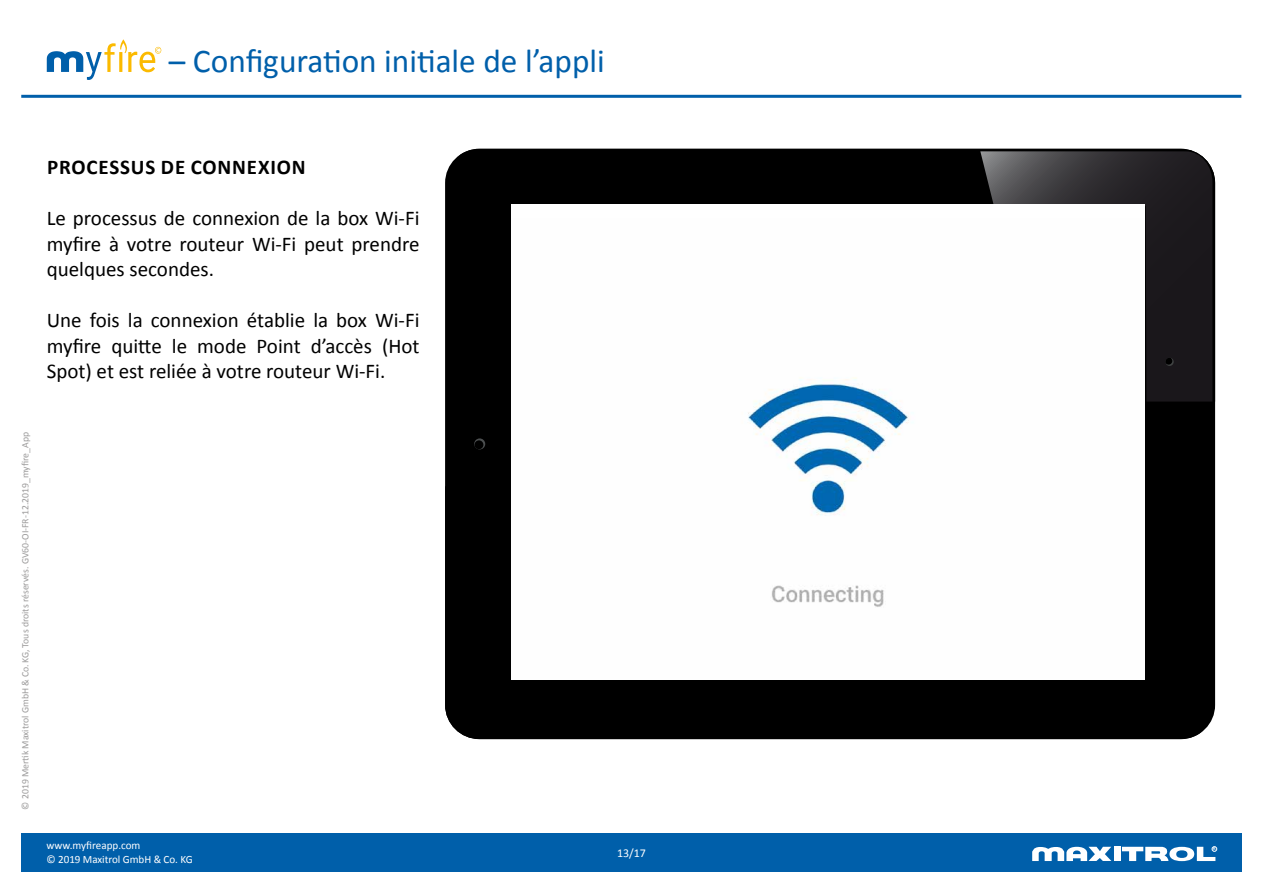
<style>
.page{position:relative;width:1263px;height:893px;background:#fff}
.page>*{position:absolute;margin:0;border:0;box-sizing:border-box;transform-origin:0 0}
.t1{font:33.3px "Calibri";color:#005faa}
.t2{font:21px/25.5px "Calibri";color:#000;text-align:justify}
.t3{font:700 21px "Calibri";letter-spacing:.04em;color:#000}
.t4{font:12px "Calibri";color:#fff}
.t5{font:11.1px "Calibri";letter-spacing:-.005em;color:#fff}
.t6{font:9.75px "Calibri";color:#9b9a9a}
.t7{font:700 4.05px "Arial";color:#fff}
</style>
<div class="page">
<div style="left:21px;top:833px;width:1221px;height:39px;background:#005faa"></div>
<div style="left:1114px;top:847px;width:6px;height:14px;background:#fff"></div>
<svg style="left:1032px;top:847px;width:79px;height:14px"></svg>
<svg style="left:1122px;top:846px;width:95px;height:15px"></svg>
<hr style="left:21px;top:95px;width:1220px;height:3px;background:#005faa">
<svg style="left:47px;top:39px;width:114px;height:41px"></svg>
<div style="left:445px;top:149px;width:770px;height:590px;background:#000"></div>
<svg style="left:474px;top:438px;width:11px;height:11px"></svg>
<div style="left:474px;top:440px;width:9px;height:9px;background:#000;border-radius:50%"></div>
<svg style="left:980px;top:151px;width:232px;height:251px;background:#29272b"></svg>
<div style="left:1165px;top:358px;width:9px;height:8px;background:#353737;border-radius:50%"></div>
<svg style="left:1165px;top:358px;width:7px;height:7px"></svg>
<div style="left:511px;top:205px;width:634px;height:475px;background:#fff"></div>
<img style="left:748px;top:377px;width:161px;height:230px">
<h1 class="t1" style="left:169px;top:41px;width:437px">– Configuration initiale de l’appli</h1>
<p class="t3" style="left:47px;top:154px;width:260px">PROCESSUS DE CONNEXION</p>
<p class="t2" style="left:47px;top:205px;width:374px">Le processus de connexion de la box Wi-Fi myfire à votre routeur Wi-Fi peut prendre quelques secondes.</p>
<p class="t2" style="left:47px;top:307px;width:374px">Une fois la connexion établie la box Wi-Fi myfire quitte le mode Point d’accès (Hot Spot) et est reliée à votre routeur Wi-Fi.</p>
<p class="t6" style="left:19px;top:810px;width:379px;rotate:-90deg">© 2019 Mertik Maxitrol GmbH &amp; Co.KG, Tous droits réservés. GV60-OI-FR-12.2019_myfire_App</p>
<p class="t5" style="left:47px;top:839px;width:95px">www.myfireapp.com</p>
<p class="t7" style="left:1213px;top:846px;width:4px">R</p>
<p class="t5" style="left:47px;top:852px;width:148px">© 2019 Maxitrol GmbH &amp; Co. KG</p>
<p class="t4" style="left:617px;top:846px;width:30px">13/17</p>
</div>
